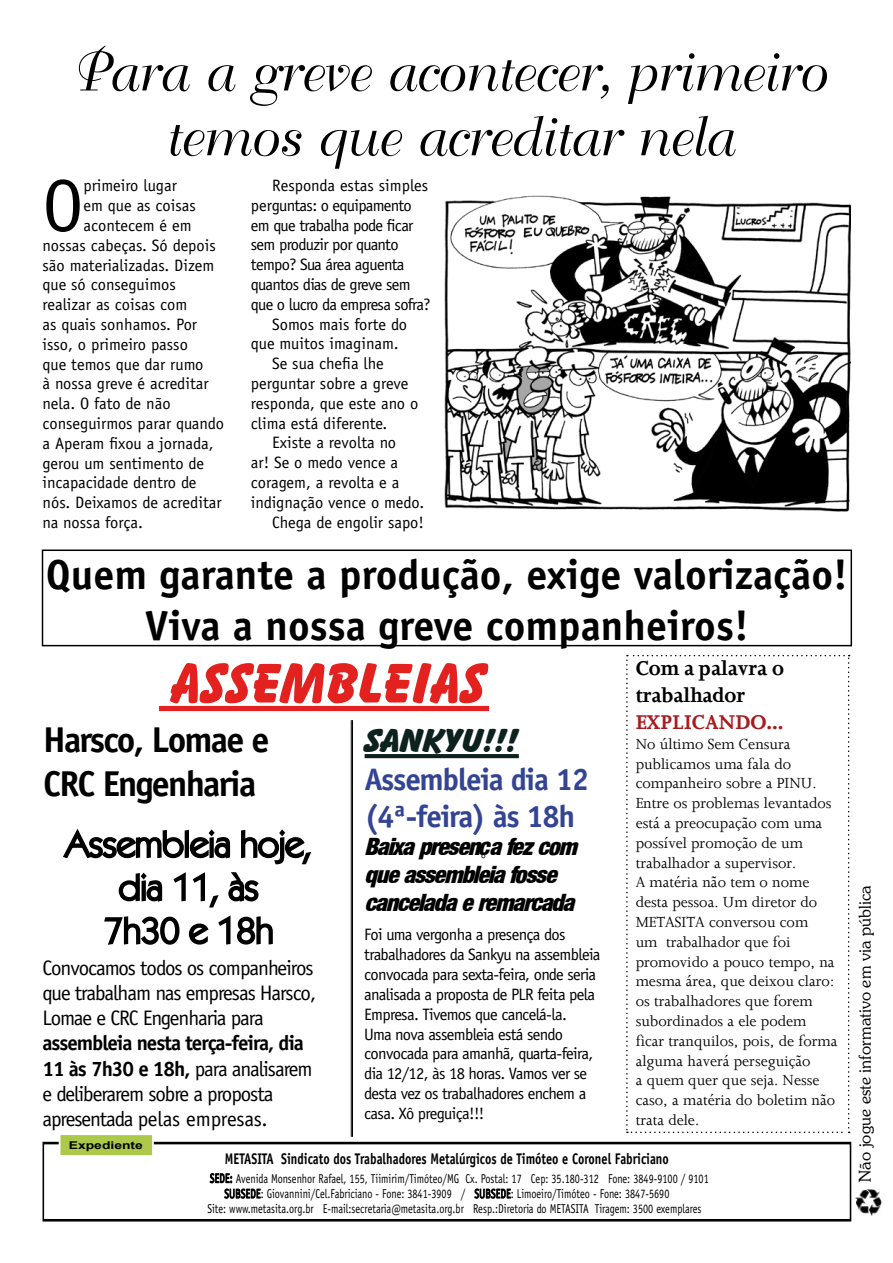
<style>
.page{position:relative;width:893px;height:1263px;background:#fff}
.page>*{position:absolute;margin:0;border:0;box-sizing:border-box;transform-origin:0 0}
.t1{font:73.8px "Officina Sans";color:#000}
.t2{font:800 57.15px "Balloon BT";color:#e3211e}
.t3{font:54px/64.8px "GE Travel Script";color:#000;text-align:center}
.t4{font:700 42px/50.4px "Officina Sans";color:#000;text-align:center}
.t5{font:700 36px/43.2px "Officina Sans";letter-spacing:-.05em;color:#000}
.t6{font:800 33.75px "Balloon BT";letter-spacing:-.02em;color:#0d211e;scale:1.15 1}
.t7{font:700 31.2px/37.3px "Officina Sans";letter-spacing:-.04em;color:#334493}
.t8{font:italic 23.4px/28px "Acmo Display S Si";letter-spacing:-.04em;color:#000}
.t9{font:700 22.5px/27px "Joanna";color:#000}
.t10{font:700 22.5px "Joanna";color:#a71b1c}
.t11{font:21px/25.2px "Officina Sans";letter-spacing:-.05em;color:#000}
.t12{font:16.5px "Officina Sans";color:#000}
.t13{font:16.5px/19.8px "Joanna";color:#000}
.t14{font:16.5px/19.8px "Officina Sans";letter-spacing:-.04em;color:#000}
.t15{font:300 16.5px "Souvenir IT Cby BT";color:#000}
.t16{font:700 15.45px "Officina Sans";color:#000;scale:.79 1}
.t17{font:12.9px "Officina Sans";color:#000;scale:.79 1}
.t18{font:700 10.8px "Arial";color:#000;scale:1.29 1}
.s1{font-weight:700}
</style>
<div class="page">
<svg style="left:626px;top:655px;width:224px;height:478px"></svg>
<img style="left:855px;top:1189px;width:27px;height:26px">
<svg style="left:210px;top:1173px;width:51px;height:26px"></svg>
<svg style="left:474px;top:1188px;width:37px;height:11px"></svg>
<div style="left:42px;top:1142px;width:809px;height:79px;border:2px solid #000"></div>
<div style="left:60px;top:1134px;width:93px;height:22px;background:#adc949"></div>
<div style="left:59px;top:1133px;width:95px;height:24px;border:2px solid #fff"></div>
<div style="left:159px;top:706px;width:330px;height:5px;background:#e32121"></div>
<svg style="left:365px;top:754px;width:154px;height:4px"></svg>
<svg style="left:63px;top:828px;width:249px;height:117px"></svg>
<img style="left:444px;top:195px;width:406px;height:317px">
<div style="left:42px;top:549px;width:810px;height:97px;border:2px solid #000"></div>
<hr style="left:352px;top:720px;width:1px;height:417px;background:#000">
<hr style="left:351px;top:720px;width:1px;height:417px;background:#000">
<h3 class="t3" style="left:70px;top:42px;width:755px">Para a greve acontecer, primeiro temos que acreditar nela</h3>
<h1 class="t1" style="left:43px;top:163px;width:42px">O</h1>
<p class="t12" style="left:84px;top:176px;width:95px">primeiro lugar</p>
<p class="t12" style="left:272px;top:176px;width:158px">Responda estas simples</p>
<p class="t14" style="left:251px;top:195px;width:163px">perguntas: o equipamento</p>
<p class="t14" style="left:251px;top:215px;width:164px">em que trabalha pode ficar</p>
<p class="t14" style="left:251px;top:235px;width:149px">sem produzir por quanto</p>
<p class="t14" style="left:251px;top:255px;width:155px">tempo? Sua área aguenta</p>
<p class="t14" style="left:251px;top:275px;width:161px">quantos dias de greve sem</p>
<p class="t14" style="left:251px;top:294px;width:181px">que o lucro da empresa sofra?</p>
<p class="t12" style="left:272px;top:314px;width:137px">Somos mais forte do</p>
<p class="t12" style="left:251px;top:334px;width:149px">que muitos imaginam.</p>
<p class="t12" style="left:272px;top:354px;width:113px">Se sua chefia lhe</p>
<p class="t12" style="left:251px;top:374px;width:159px">perguntar sobre a greve</p>
<p class="t12" style="left:251px;top:394px;width:169px">responda, que este ano o</p>
<p class="t12" style="left:251px;top:413px;width:138px">clima está diferente.</p>
<p class="t12" style="left:272px;top:433px;width:126px">Existe a revolta no</p>
<p class="t12" style="left:251px;top:453px;width:149px">ar! Se o medo vence a</p>
<p class="t12" style="left:251px;top:473px;width:150px">coragem, a revolta e a</p>
<p class="t12" style="left:251px;top:493px;width:175px">indignação vence o medo.</p>
<p class="t12" style="left:272px;top:512px;width:153px">Chega de engolir sapo!</p>
<h3 class="t4" style="left:46px;top:549px;width:803px">Quem garante a produção, exige valorização!<br>Viva a nossa greve companheiros!</h3>
<h3 class="t9" style="left:636px;top:655px;width:150px">Com a palavra o trabalhador</h3>
<h3 class="t10" style="left:636px;top:710px;width:149px">EXPLICANDO...</h3>
<p class="t13" style="left:636px;top:734px;width:203px">No último Sem Censura publicamos uma fala do companheiro sobre a PINU.<br>Entre os problemas levantados está a preocupação com uma possível promoção de um trabalhador a supervisor.<br>A matéria não tem o nome desta pessoa. Um diretor do<br>METASITA conversou com<br>um trabalhador que foi promovido a pouco tempo, na mesma área, que deixou claro: os trabalhadores que forem subordinados a ele podem ficar tranquilos, pois, de forma alguma haverá perseguição<br>a quem quer que seja. Nesse caso, a matéria do boletim não trata dele.</p>
<p class="t12" style="left:84px;top:196px;width:114px">em que as coisas</p>
<p class="t12" style="left:84px;top:216px;width:110px">acontecem é em</p>
<p class="t12" style="left:43px;top:235px;width:175px">nossas cabeças. Só depois</p>
<p class="t12" style="left:43px;top:255px;width:173px">são materializadas. Dizem</p>
<p class="t12" style="left:43px;top:275px;width:135px">que só conseguimos</p>
<p class="t12" style="left:43px;top:295px;width:146px">realizar as coisas com</p>
<p class="t12" style="left:43px;top:315px;width:156px">as quais sonhamos. Por</p>
<p class="t12" style="left:43px;top:334px;width:147px">isso, o primeiro passo</p>
<p class="t12" style="left:43px;top:354px;width:163px">que temos que dar rumo</p>
<p class="t12" style="left:43px;top:374px;width:168px">à nossa greve é acreditar</p>
<p class="t12" style="left:43px;top:394px;width:130px">nela. O fato de não</p>
<p class="t12" style="left:43px;top:414px;width:183px">conseguirmos parar quando</p>
<p class="t12" style="left:43px;top:433px;width:173px">a Aperam fixou a jornada,</p>
<p class="t12" style="left:43px;top:453px;width:163px">gerou um sentimento de</p>
<p class="t12" style="left:43px;top:473px;width:156px">incapacidade dentro de</p>
<p class="t12" style="left:43px;top:493px;width:181px">nós. Deixamos de acreditar</p>
<p class="t12" style="left:43px;top:513px;width:102px">na nossa força.</p>
<h2 class="t2" style="left:172px;top:648px;width:316px">ASSEMBLEIAS</h2>
<h3 class="t6" style="left:365px;top:720px;width:136px">SANKYU!!!</h3>
<h3 class="t7" style="left:365px;top:760px;width:226px">Assembleia dia 12 (4ª-feira) às 18h</h3>
<h3 class="t8" style="left:365px;top:834px;width:214px">Baixa presença fez com que assembleia fosse cancelada e remarcada</h3>
<p class="t14" style="left:364px;top:925px;width:238px">Foi uma vergonha a presença dos trabalhadores da Sankyu na assembleia convocada para sexta-feira, onde seria analisada a proposta de PLR feita pela Empresa. Tivemos que cancelá-la.<br>Uma nova assembleia está sendo convocada para amanhã, quarta-feira, dia 12/12, às 18 horas. Vamos ver se desta vez os trabalhadores enchem a casa. Xô preguiça!!!</p>
<h3 class="t5" style="left:43px;top:718px;width:228px">Harsco, Lomae e<br>CRC Engenharia</h3>
<p class="t11" style="left:43px;top:955px;width:275px">Convocamos todos os companheiros que trabalham nas empresas Harsco,<br>Lomae e CRC Engenharia para</p>
<p class="t11" style="left:43px;top:1031px;width:272px"><span class="s1">assembleia nesta terça-feira, dia<br>11 às 7h30 e 18h,</span> para analisarem e deliberarem sobre a proposta apresentada pelas empresas.</p>
<p class="t18" style="left:69px;top:1138px;width:59px">Expediente</p>
<p class="t16" style="left:225px;top:1149px;width:563px">METASITA Sindicato dos Trabalhadores Metalúrgicos de Timóteo e Coronel Fabriciano</p>
<p class="t17" style="left:210px;top:1171px;width:633px">SEDE: Avenida Monsenhor Rafael, 155, Tiimirim/Timóteo/MG Cx. Postal: 17 Cep: 35.180-312 Fone: 3849-9100 / 9101</p>
<p class="t17" style="left:224px;top:1186px;width:565px">SUBSEDE: Giovannini/Cel.Fabriciano - Fone: 3841-3909 / SUBSEDE: Limoeiro/Timóteo - Fone: 3847-5690</p>
<p class="t17" style="left:207px;top:1201px;width:627px">Site: www.metasita.org.br E-mail:secretaria@metasita.org.br Resp.:Diretoria do METASITA Tiragem: 3500 exemplares</p>
<p class="t15" style="left:855px;top:1182px;width:298px;rotate:-90deg">Não jogue este informativo em via pública</p>
</div>
